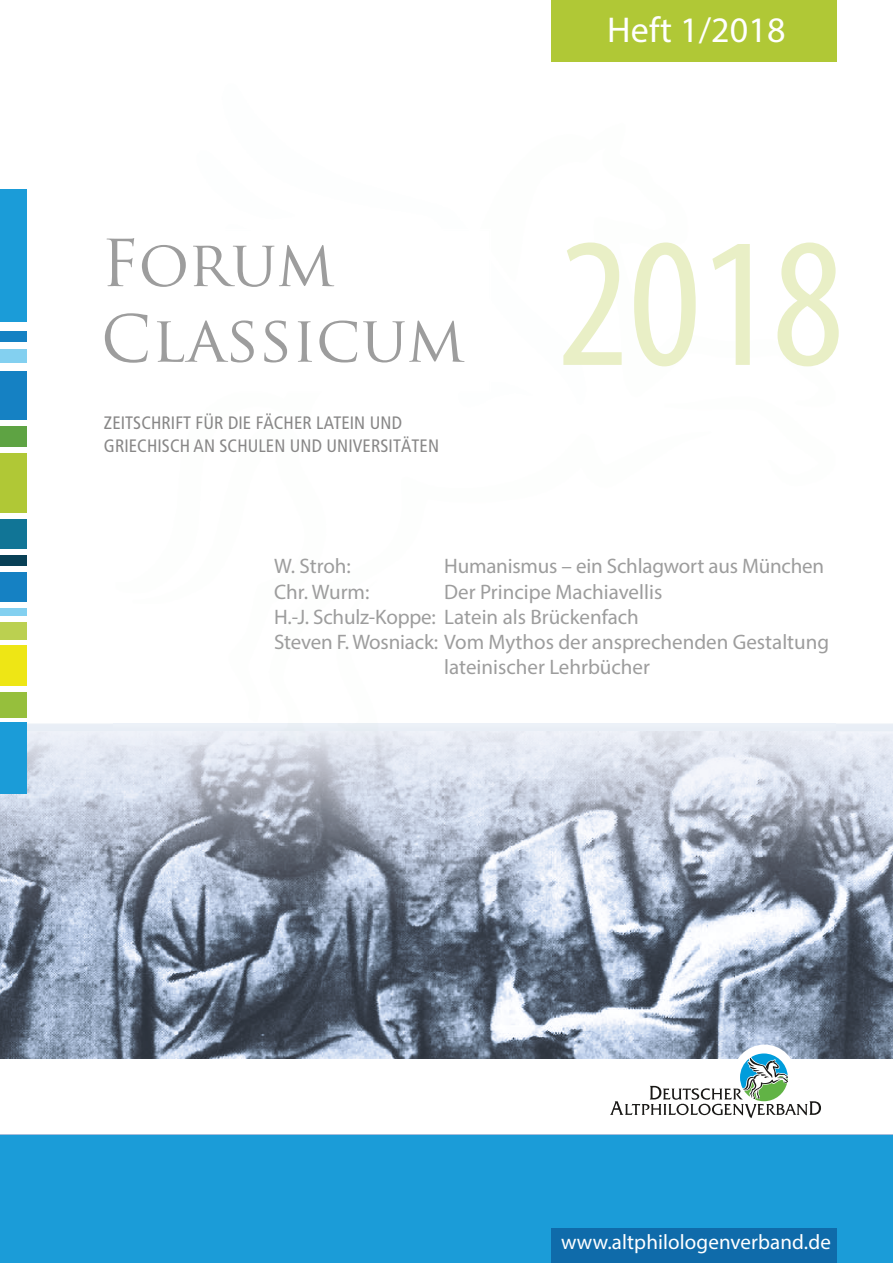
<style>
.page{position:relative;width:893px;height:1263px;background:#fff}
.page>*{position:absolute;margin:0;border:0;box-sizing:border-box;transform-origin:0 0}
.t1{font:condensed 186px "Myriad Pro";color:#e9efc6}
.t2{font:63px/75.6px "Trajan Pro";letter-spacing:.005em;color:#9d9d9d}
.t3{font:36px "Myriad Pro";letter-spacing:.005em;color:#fff}
.t4{font:21px "Myriad Pro";color:#9d9d9d}
.t5{font:21px "Myriad Pro";letter-spacing:.005em;color:#fff}
.t6{font:condensed 18px/22.5px "Frutiger";letter-spacing:.005em;color:#888787}
</style>
<div class="page">
<div style="left:0;top:1083px;width:893px;height:180px;background:#1b9cd8"></div>
<svg style="left:26px;top:723px;width:867px;height:9px"></svg>
<img style="left:0;top:732px;width:893px;height:327px">
<div style="left:0;top:1060px;width:893px;height:74px;background:#fff"></div>
<div style="left:732px;top:1044px;width:64px;height:64px;background:#fff;border-radius:50%"></div>
<svg style="left:610px;top:1053px;width:211px;height:65px"></svg>
<div style="left:0;top:519px;width:27px;height:30px;background:#117596"></div>
<div style="left:0;top:372px;width:27px;height:48px;background:#1581c3"></div>
<div style="left:0;top:572px;width:27px;height:30px;background:#1581c3"></div>
<div style="left:0;top:555px;width:27px;height:11px;background:#084056"></div>
<div style="left:0;top:331px;width:27px;height:10px;background:#1581c3"></div>
<div style="left:0;top:453px;width:27px;height:60px;background:#b0c836"></div>
<div style="left:0;top:622px;width:27px;height:17px;background:#bbd050"></div>
<div style="left:0;top:349px;width:27px;height:14px;background:#83d0f0"></div>
<div style="left:0;top:645px;width:26px;height:40px;background:#eee615"></div>
<div style="left:0;top:609px;width:27px;height:7px;background:#83d0f0"></div>
<div style="left:0;top:426px;width:27px;height:21px;background:#5ea343"></div>
<div style="left:0;top:692px;width:26px;height:25px;background:#96bf3c"></div>
<div style="left:0;top:722px;width:26px;height:71px;background:#1b9cd8"></div>
<div style="left:0;top:190px;width:27px;height:132px;background:#1b9cd8"></div>
<div style="left:552px;top:1229px;width:285px;height:34px;background:#0f6baa"></div>
<img style="left:113px;top:724px;width:722px;height:21px">
<img style="left:113px;top:723px;width:722px;height:1px">
<div style="left:552px;top:0;width:285px;height:61px;background:#b0c836"></div>
<h2 class="t2" style="left:101px;top:226px;width:365px">Forum<br>Classicum</h2>
<p class="t6" style="left:104px;top:413px;width:337px">ZEITSCHRIFT FÜR DIE FÄCHER LATEIN UND<br>GRIECHISCH AN SCHULEN UND UNIVERSITÄTEN</p>
<h3 class="t3" style="left:607px;top:16px;width:180px">Heft 1/2018</h3>
<h1 class="t1" style="left:557px;top:192px;width:288px">2018</h1>
<p class="t4" style="left:274px;top:558px;width:78px">W. Stroh:</p>
<p class="t4" style="left:444px;top:558px;width:381px">Humanismus – ein Schlagwort aus München</p>
<p class="t4" style="left:274px;top:584px;width:97px">Chr. Wurm:</p>
<p class="t4" style="left:444px;top:584px;width:220px">Der Principe Machiavellis</p>
<p class="t4" style="left:274px;top:609px;width:366px">H.-J. Schulz-Koppe: Latein als Brückenfach</p>
<p class="t4" style="left:274px;top:634px;width:557px">Steven F. Wosniack: Vom Mythos der ansprechenden Gestaltung</p>
<p class="t4" style="left:444px;top:659px;width:207px">lateinischer Lehrbücher</p>
<p class="t5" style="left:561px;top:1234px;width:271px">www.altphilologenverband.de</p>
</div>
